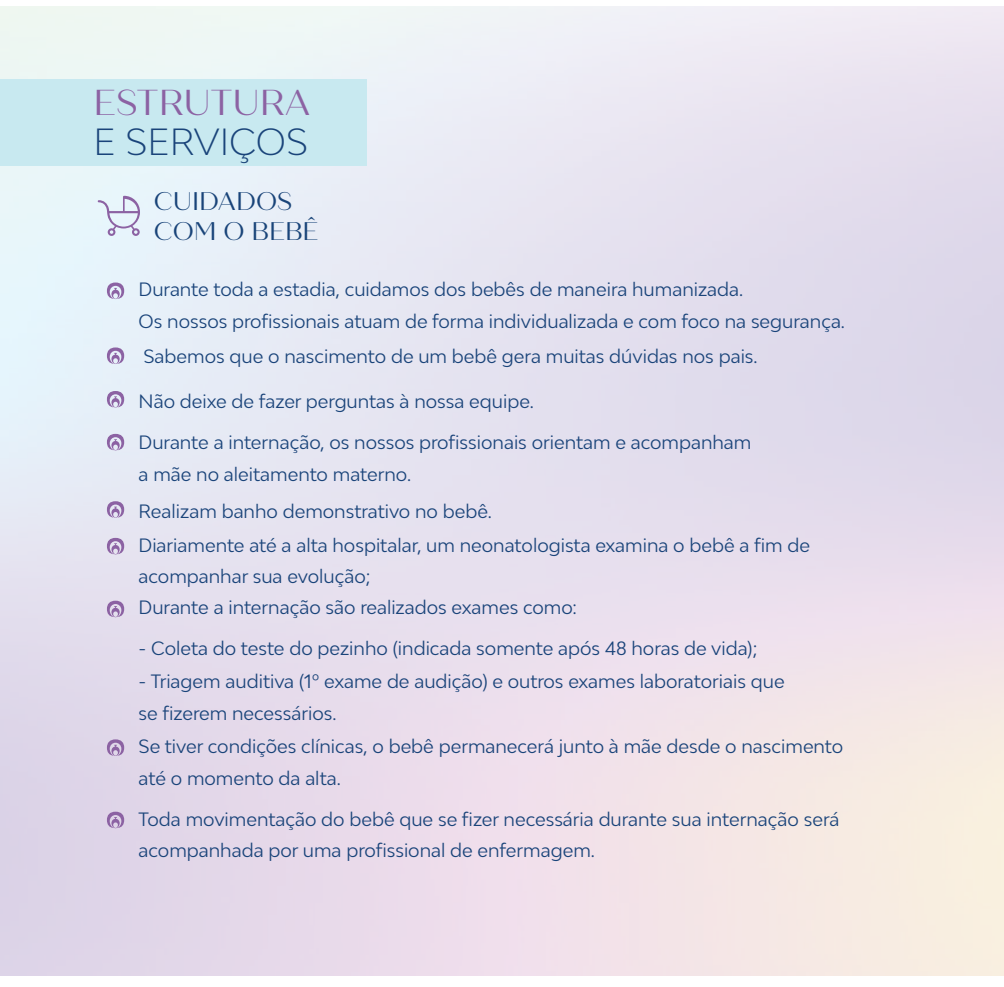
<style>
.page{position:relative;width:1004px;height:987px;background:#fff}
.page>*{position:absolute;margin:0;border:0;box-sizing:border-box;transform-origin:0 0}
.t1{font:36px "Quiche Sans";letter-spacing:-.005em;color:#8c62a3}
.t2{font:300 36px "Bw Modelica";color:#1a447a}
.t3{font:25.5px/30.6px "Quiche Sans";color:#194479}
.t4{font:18px/31.5px "Bw Modelica";color:#1a447a}
</style>
<div class="page">
<div style="left:0;top:79px;width:366px;height:87px;background:#c8e9f0"></div>
<svg style="left:98px;top:196px;width:42px;height:40px;background:#d3d5e8"></svg>
<svg style="left:107px;top:538px;width:17px;height:16px"></svg>
<svg style="left:107px;top:501px;width:17px;height:17px"></svg>
<svg style="left:107px;top:434px;width:17px;height:16px"></svg>
<svg style="left:107px;top:391px;width:17px;height:16px"></svg>
<svg style="left:107px;top:347px;width:17px;height:17px"></svg>
<svg style="left:107px;top:282px;width:17px;height:17px"></svg>
<svg style="left:107px;top:739px;width:17px;height:17px"></svg>
<svg style="left:107px;top:811px;width:17px;height:17px"></svg>
<svg style="left:107px;top:600px;width:17px;height:17px"></svg>
<h1 class="t1" style="left:94px;top:81px;width:218px">ESTRUTURA</h1>
<h1 class="t2" style="left:94px;top:118px;width:216px">E SERVIÇOS</h1>
<h2 class="t3" style="left:154px;top:186px;width:166px">CUIDADOS<br>COM O BEBÊ</h2>
<p class="t4" style="left:139px;top:273px;width:708px">Durante toda a estadia, cuidamos dos bebês de maneira humanizada.<br>Os nossos profissionais atuam de forma individualizada e com foco na segurança.</p>
<p class="t4" style="left:143px;top:340px;width:615px">Sabemos que o nascimento de um bebê gera muitas dúvidas nos pais.</p>
<p class="t4" style="left:139px;top:384px;width:397px">Não deixe de fazer perguntas à nossa equipe.</p>
<p class="t4" style="left:139px;top:426px;width:614px">Durante a internação, os nossos profissionais orientam e acompanham a mãe no aleitamento materno.</p>
<p class="t4" style="left:139px;top:494px;width:355px">Realizam banho demonstrativo no bebê.</p>
<p class="t4" style="left:139px;top:528px;width:673px">Diariamente até a alta hospitalar, um neonatologista examina o bebê a fim de acompanhar sua evolução;</p>
<p class="t4" style="left:139px;top:591px;width:440px">Durante a internação são realizados exames como:</p>
<p class="t4" style="left:139px;top:632px;width:620px">- Coleta do teste do pezinho (indicada somente após 48 horas de vida);</p>
<p class="t4" style="left:139px;top:665px;width:647px">- Triagem auditiva (1º exame de audição) e outros exames laboratoriais que se fizerem necessários.</p>
<p class="t4" style="left:139px;top:730px;width:706px">Se tiver condições clínicas, o bebê permanecerá junto à mãe desde o nascimento até o momento da alta.</p>
<p class="t4" style="left:139px;top:803px;width:702px">Toda movimentação do bebê que se fizer necessária durante sua internação será acompanhada por uma profissional de enfermagem.</p>
</div>
